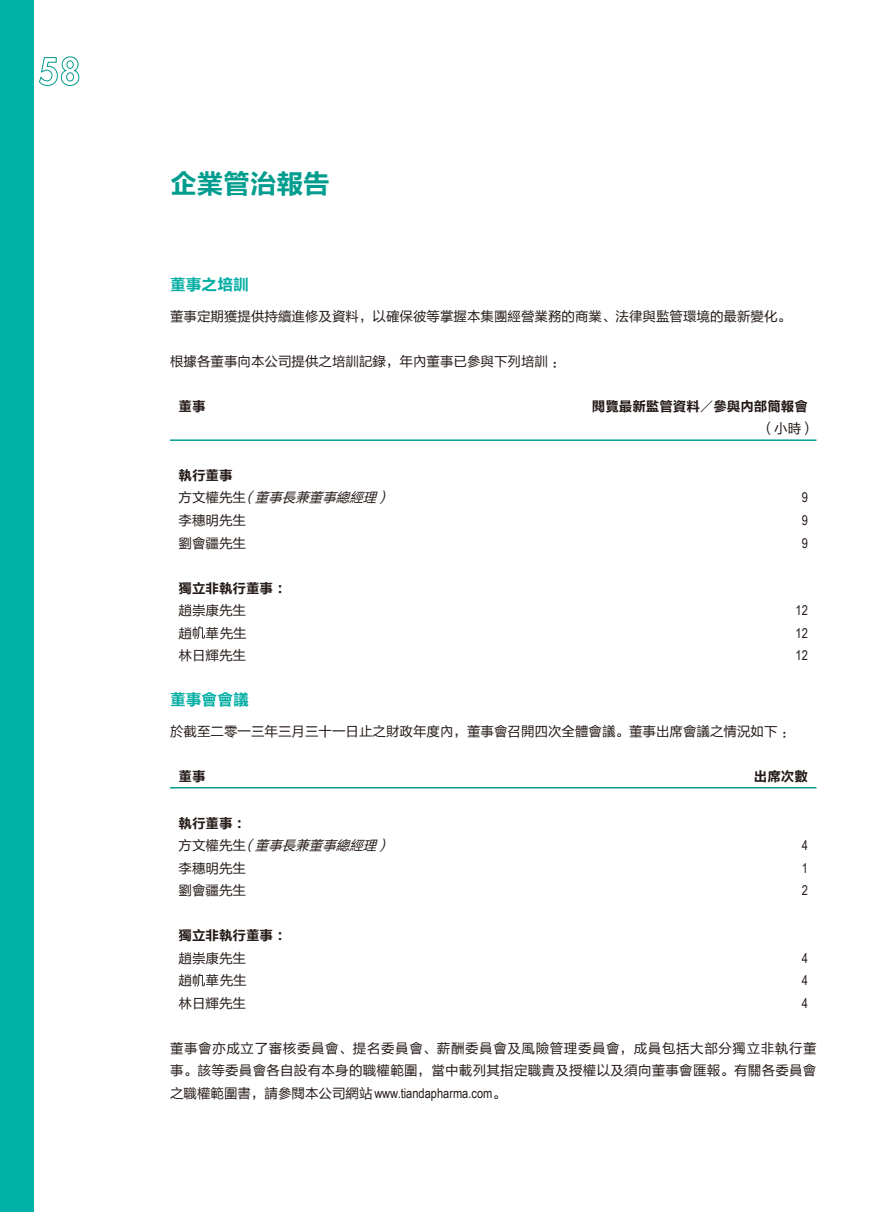
<style>
.page{position:relative;width:893px;height:1212px;background:#fff}
.page>*{position:absolute;margin:0;border:0;box-sizing:border-box;transform-origin:0 0}
.t1{font:27px "FZLTCHK GBK1 0";letter-spacing:-.015em;color:#009d8e}
.t2{font:15.75px "FZLTCHK GBK1 0";color:#00ada2}
.t3{font:13.5px "FZLTHK GBK1 0";color:#231916}
.t4{font:13.5px/22.5px "FZLTHK GBK1 0";letter-spacing:.02em;color:#231916}
.t5{font:13.5px "Arial Narrow";color:#231916}
.t6{font:13.5px "FZLTCHK GBK1 0";color:#231916}
.t7{font:italic 13.5px "FZLTHK GBK1 0";color:#231916}
.s1{font-style:normal}
.s2{font-family:"FZLTHK GBK1 0"}
</style>
<div class="page">
<div style="left:0;top:0;width:34px;height:1212px;background:#00b1a7"></div>
<svg style="left:39px;top:57px;width:40px;height:29px"></svg>
<hr style="left:170px;top:439px;width:646px;height:2px;background:#009d8e">
<hr style="left:170px;top:787px;width:646px;height:1px;background:#009d8e">
<svg style="left:193px;top:626px;width:12px;height:13px"></svg>
<svg style="left:193px;top:973px;width:12px;height:13px"></svg>
<h1 class="t1" style="left:170px;top:169px;width:161px">企業管治報告</h1>
<p class="t2" style="left:170px;top:276px;width:80px">董事之培訓</p>
<p class="t3" style="left:170px;top:309px;width:622px">董事定期獲提供持續進修及資料，以確保彼等掌握本集團經營業務的商業、法律與監管環境的最新變化。</p>
<p class="t3" style="left:170px;top:354px;width:396px">根據各董事向本公司提供之培訓記錄，年內董事已參與下列培訓：</p>
<p class="t6" style="left:179px;top:399px;width:28px">董事</p>
<p class="t6" style="left:592px;top:399px;width:217px">閱覽最新監管資料╱參與內部簡報會</p>
<p class="t3" style="left:761px;top:421px;width:56px">（小時）</p>
<p class="t6" style="left:179px;top:468px;width:56px">執行董事</p>
<p class="t7" style="left:179px;top:490px;width:217px"><span class="s1">方文權先生</span>（董事長兼董事總經理）</p>
<p class="t5" style="left:802px;top:488px;width:8px">9</p>
<p class="t3" style="left:179px;top:513px;width:69px">李穗明先生</p>
<p class="t5" style="left:802px;top:510px;width:8px">9</p>
<p class="t3" style="left:179px;top:535px;width:69px">劉會疆先生</p>
<p class="t5" style="left:802px;top:533px;width:8px">9</p>
<p class="t6" style="left:179px;top:580px;width:113px">獨立非執行董事：</p>
<p class="t3" style="left:179px;top:603px;width:69px">趙崇康先生</p>
<p class="t5" style="left:796px;top:600px;width:14px">12</p>
<p class="t3" style="left:179px;top:625px;width:70px">趙 華先生</p>
<p class="t5" style="left:796px;top:623px;width:14px">12</p>
<p class="t3" style="left:179px;top:648px;width:69px">林日輝先生</p>
<p class="t5" style="left:796px;top:645px;width:14px">12</p>
<p class="t2" style="left:170px;top:691px;width:80px">董事會會議</p>
<p class="t3" style="left:170px;top:724px;width:626px">於截至二零一三年三月三十一日止之財政年度內，董事會召開四次全體會議。董事出席會議之情況如下：</p>
<p class="t6" style="left:179px;top:769px;width:28px">董事</p>
<p class="t6" style="left:754px;top:769px;width:55px">出席次數</p>
<p class="t6" style="left:179px;top:815px;width:72px">執行董事：</p>
<p class="t7" style="left:179px;top:838px;width:217px"><span class="s1">方文權先生</span>（董事長兼董事總經理）</p>
<p class="t5" style="left:802px;top:835px;width:8px">4</p>
<p class="t3" style="left:179px;top:860px;width:69px">李穗明先生</p>
<p class="t5" style="left:802px;top:858px;width:8px">1</p>
<p class="t3" style="left:179px;top:883px;width:69px">劉會疆先生</p>
<p class="t5" style="left:802px;top:880px;width:8px">2</p>
<p class="t6" style="left:179px;top:928px;width:113px">獨立非執行董事：</p>
<p class="t3" style="left:179px;top:950px;width:69px">趙崇康先生</p>
<p class="t5" style="left:802px;top:948px;width:8px">4</p>
<p class="t3" style="left:179px;top:973px;width:70px">趙 華先生</p>
<p class="t5" style="left:802px;top:970px;width:8px">4</p>
<p class="t3" style="left:179px;top:995px;width:69px">林日輝先生</p>
<p class="t5" style="left:802px;top:993px;width:8px">4</p>
<p class="t4" style="left:170px;top:1037px;width:648px">董事會亦成立了審核委員會、提名委員會、薪酬委員會及風險管理委員會，成員包括大部分獨立非執行董事。該等委員會各自設有本身的職權範圍，當中載列其指定職責及授權以及須向董事會匯報。有關各委員會</p>
<p class="t5" style="left:170px;top:1083px;width:337px"><span class="s2">之職權範圍書，請參閱本公司網站</span>www.tiandapharma.com<span class="s2">。</span></p>
</div>
